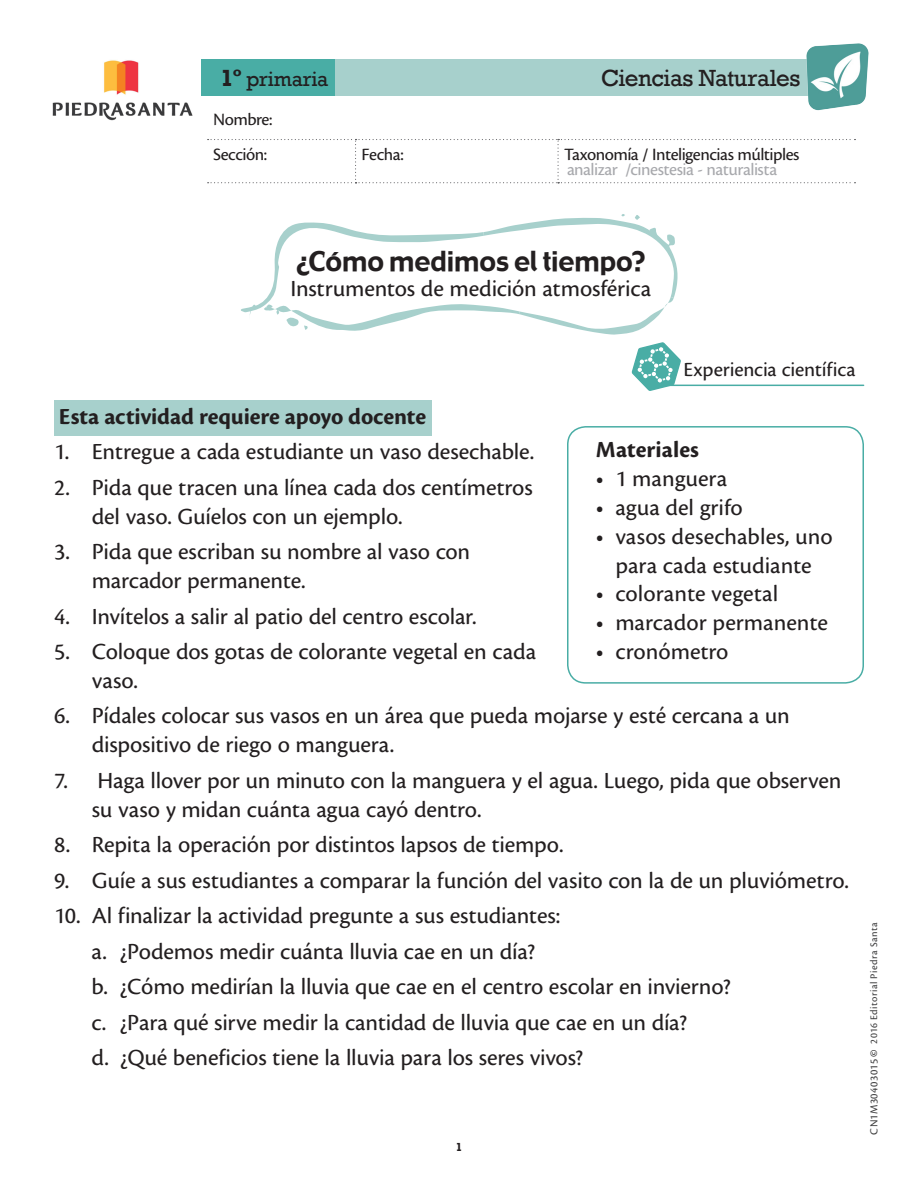
<style>
.page{position:relative;width:918px;height:1188px;background:#fff}
.page>*{position:absolute;margin:0;border:0;box-sizing:border-box;transform-origin:0 0}
.Tit_1y2{font:27px "Gadget";color:#231f20}
.Curso_NG{font:24px/28.8px "Cronos Pro Capt";letter-spacing:-.01em;color:#231f20}
.Curso_NG-2{font:700 24px "Cronos Pro";letter-spacing:-.005em;color:#231f20}
.Tit_1y2-2{font:24px "Cronos Pro Capt";letter-spacing:-.01em;color:#231f20}
.t1{font:24px "Rockwell";letter-spacing:-.015em;color:#231f20}
.Tit_1y2-3{font:21px "Cronos Pro Capt";letter-spacing:-.01em;color:#231f20}
.t2{font:21px "Rockwell";letter-spacing:-.005em;color:#231f20}
.t3{font:18px/34.7px "Cronos Pro Capt";letter-spacing:-.03em;color:#231f20}
.Nombre_alumno{font:18px "Cronos Pro Capt";letter-spacing:-.03em;color:#a8a9ad}
.No__pagina{font:700 12px "Rockwell";color:#231f20}
._2014_Editorial_Pie{font:10.5px "Cronos Pro Capt";letter-spacing:.04em;color:#3e3e3f}
.s1{font-weight:700;font-size:24px}
.s2{font-size:11.25px}
.s3{font-family:"Cronos Pro";font-weight:700}
</style>
<div class="page">
<svg style="left:201px;top:59px;width:600px;height:37px;background:#91c8c3"></svg>
<img style="left:52px;top:60px;width:141px;height:61px">
<img style="left:801px;top:43px;width:67px;height:68px">
<svg style="left:208px;top:139px;width:648px;height:44px"></svg>
<div style="left:54px;top:401px;width:378px;height:35px;background:#a7d0cc"></div>
<svg style="left:241px;top:214px;width:437px;height:121px"></svg>
<div style="left:567px;top:426px;width:297px;height:258px;border:2px solid #49ada5;border-radius:18px"></div>
<hr style="left:665px;top:385px;width:199px;height:1px;background:#49ada5">
<svg style="left:631px;top:342px;width:51px;height:49px"></svg>
<p class="t2" style="left:220px;top:66px;width:110px"><span class="s1">1º</span> primaria</p>
<p class="t1" style="left:601px;top:64px;width:201px">Ciencias Naturales</p>
<p class="t3" style="left:213px;top:102px;width:61px">Nombre:<br>Sección:</p>
<p class="t3" style="left:362px;top:137px;width:44px">Fecha:</p>
<p class="t3" style="left:564px;top:137px;width:237px">Taxonomía / Inteligencias múltiples</p>
<p class="Nombre_alumno" style="left:567px;top:159px;width:212px">analizar /cinestesia - naturalista</p>
<p class="Tit_1y2" style="left:296px;top:243px;width:351px">¿Cómo medimos el tiempo?</p>
<p class="Tit_1y2-2" style="left:290px;top:275px;width:362px">Instrumentos de medición atmosférica</p>
<p class="Tit_1y2-3" style="left:684px;top:357px;width:173px">Experiencia científica</p>
<p class="Curso_NG-2" style="left:59px;top:402px;width:369px">Esta actividad requiere apoyo docente</p>
<p class="Curso_NG" style="left:54px;top:438px;width:482px">1. Entregue a cada estudiante un vaso desechable.</p>
<p class="Curso_NG" style="left:92px;top:473px;width:442px;text-indent:-38px">2. Pida que tracen una línea cada dos centímetros del vaso. Guíelos con un ejemplo.</p>
<p class="Curso_NG" style="left:92px;top:537px;width:380px;text-indent:-38px">3. Pida que escriban su nombre al vaso con marcador permanente.</p>
<p class="Curso_NG" style="left:54px;top:602px;width:424px">4. Invítelos a salir al patio del centro escolar.</p>
<p class="Curso_NG" style="left:92px;top:637px;width:446px;text-indent:-38px">5. Coloque dos gotas de colorante vegetal en cada vaso.</p>
<p class="Curso_NG" style="left:92px;top:702px;width:700px;text-indent:-38px">6. Pídales colocar sus vasos en un área que pueda mojarse y esté cercana a un dispositivo de riego o manguera.</p>
<p class="Curso_NG" style="left:92px;top:766px;width:751px;text-indent:-38px">7. Haga llover por un minuto con la manguera y el agua. Luego, pida que observen su vaso y midan cuánta agua cayó dentro.</p>
<p class="Curso_NG" style="left:54px;top:830px;width:511px">8. Repita la operación por distintos lapsos de tiempo.</p>
<p class="Curso_NG" style="left:54px;top:866px;width:796px">9. Guíe a sus estudiantes a comparar la función del vasito con la de un pluviómetro.</p>
<p class="Curso_NG" style="left:54px;top:902px;width:508px">10. Al finalizar la actividad pregunte a sus estudiantes:</p>
<p class="Curso_NG" style="left:92px;top:937px;width:445px">a. ¿Podemos medir cuánta lluvia cae en un día?</p>
<p class="Curso_NG" style="left:92px;top:973px;width:641px">b. ¿Cómo medirían la lluvia que cae en el centro escolar en invierno?</p>
<p class="Curso_NG" style="left:92px;top:1008px;width:597px">c. ¿Para qué sirve medir la cantidad de lluvia que cae en un día?</p>
<p class="Curso_NG" style="left:92px;top:1044px;width:493px">d. ¿Qué beneficios tiene la lluvia para los seres vivos?</p>
<p class="Curso_NG-2" style="left:596px;top:436px;width:105px">Materiales</p>
<p class="Curso_NG" style="left:596px;top:465px;width:133px">• 1 manguera</p>
<p class="Curso_NG" style="left:596px;top:493px;width:148px">• agua del grifo</p>
<p class="Curso_NG" style="left:596px;top:522px;width:238px;text-align:center">• vasos desechables, uno para cada estudiante</p>
<p class="Curso_NG" style="left:596px;top:580px;width:184px">• colorante vegetal</p>
<p class="Curso_NG" style="left:596px;top:609px;width:234px">• marcador permanente</p>
<p class="Curso_NG" style="left:596px;top:637px;width:134px">• cronómetro</p>
<p class="No__pagina" style="left:456px;top:1139px;width:8px">1</p>
<p class="_2014_Editorial_Pie" style="left:868px;top:1135px;width:214px;rotate:-90deg"><span class="s2">CN1M30403015</span><span class="s3">©</span> 2016 Editorial Piedra Santa</p>
</div>
